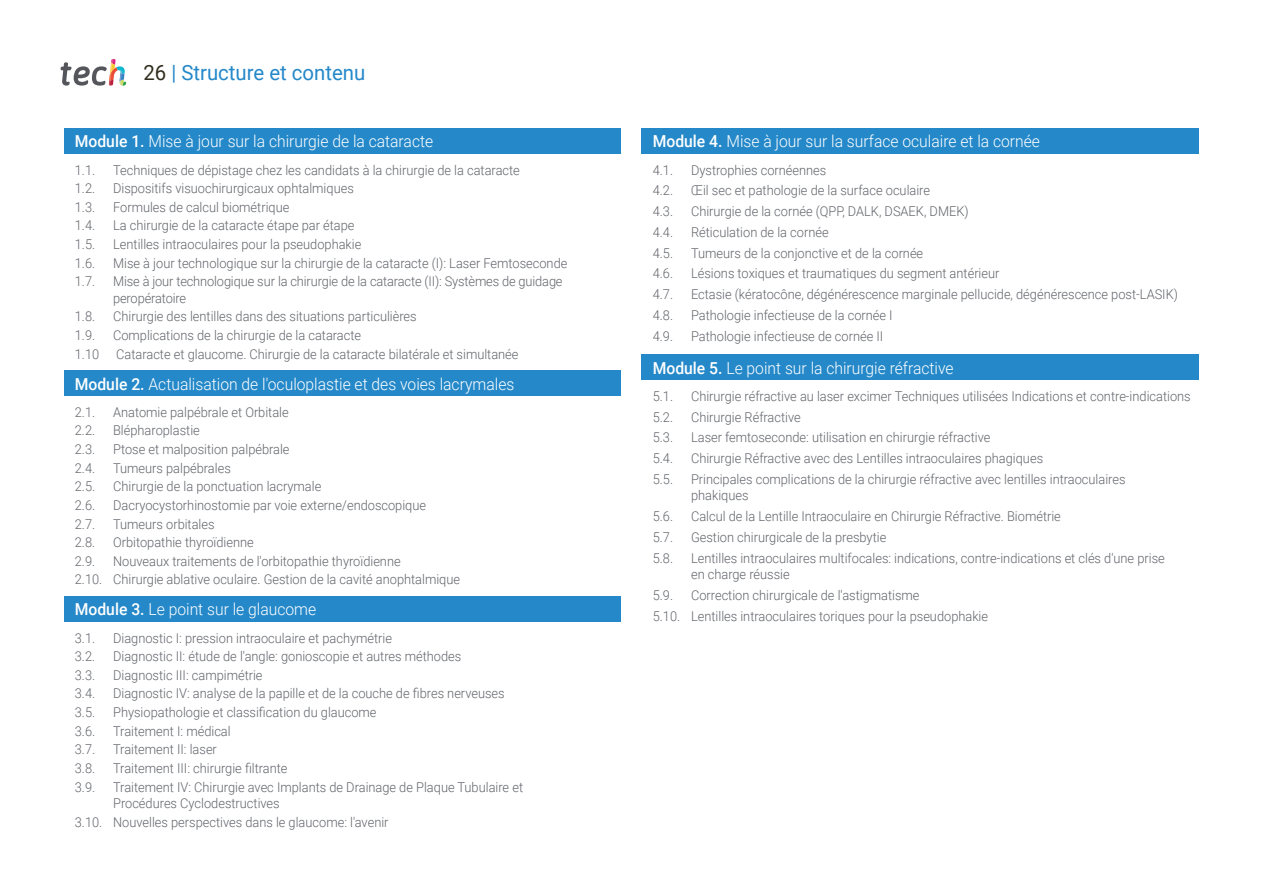
<style>
.page{position:relative;width:1263px;height:893px;background:#fff}
.page>*{position:absolute;margin:0;border:0;box-sizing:border-box;transform-origin:0 0}
.t1{font:21px "Roboto";color:#2488c9}
.t2{font:300 16.5px "Roboto";color:#fff;scale:.95 1}
.t3{font:300 13.5px/16.5px "Roboto";color:#61646a;scale:.95 1}
.s1{color:#312e20}
.s2{font-weight:500}
</style>
<div class="page">
<svg style="left:61px;top:59px;width:65px;height:27px"></svg>
<div style="left:64px;top:129px;width:557px;height:25px;background:#2488c9"></div>
<div style="left:64px;top:371px;width:557px;height:25px;background:#2488c9"></div>
<div style="left:64px;top:597px;width:557px;height:25px;background:#2488c9"></div>
<div style="left:642px;top:129px;width:557px;height:25px;background:#2488c9"></div>
<div style="left:642px;top:355px;width:557px;height:25px;background:#2488c9"></div>
<h1 class="t1" style="left:144px;top:57px;width:223px"><span class="s1">26</span> | Structure et contenu</h1>
<p class="t2" style="left:75px;top:130px;width:379px"><span class="s2">Module 1.</span> Mise à jour sur la chirurgie de la cataracte</p>
<p class="t3" style="left:75px;top:161px;width:23px">1.1.</p>
<p class="t3" style="left:113px;top:161px;width:430px">Techniques de dépistage chez les candidats à la chirurgie de la cataracte</p>
<p class="t3" style="left:75px;top:180px;width:23px">1.2.</p>
<p class="t3" style="left:113px;top:180px;width:255px">Dispositifs visuochirurgicaux ophtalmiques</p>
<p class="t3" style="left:75px;top:198px;width:23px">1.3.</p>
<p class="t3" style="left:113px;top:198px;width:187px">Formules de calcul biométrique</p>
<p class="t3" style="left:75px;top:217px;width:23px">1.4.</p>
<p class="t3" style="left:113px;top:217px;width:256px">La chirurgie de la cataracte étape par étape</p>
<p class="t3" style="left:75px;top:235px;width:23px">1.5.</p>
<p class="t3" style="left:113px;top:235px;width:263px">Lentilles intraoculaires pour la pseudophakie</p>
<p class="t3" style="left:75px;top:254px;width:23px">1.6.</p>
<p class="t3" style="left:113px;top:254px;width:480px">Mise à jour technologique sur la chirurgie de la cataracte (I): Laser Femtoseconde</p>
<p class="t3" style="left:75px;top:273px;width:23px">1.7.</p>
<p class="t3" style="left:113px;top:273px;width:475px">Mise à jour technologique sur la chirurgie de la cataracte (II): Systèmes de guidage peropératoire</p>
<p class="t3" style="left:75px;top:308px;width:23px">1.8.</p>
<p class="t3" style="left:113px;top:308px;width:321px">Chirurgie des lentilles dans des situations particulières</p>
<p class="t3" style="left:75px;top:326px;width:23px">1.9.</p>
<p class="t3" style="left:113px;top:326px;width:263px">Complications de la chirurgie de la cataracte</p>
<p class="t3" style="left:75px;top:345px;width:27px">1.10</p>
<p class="t3" style="left:116px;top:345px;width:425px">Cataracte et glaucome. Chirurgie de la cataracte bilatérale et simultanée</p>
<p class="t2" style="left:75px;top:372px;width:464px"><span class="s2">Module 2.</span> Actualisation de l'oculoplastie et des voies lacrymales</p>
<p class="t3" style="left:75px;top:403px;width:23px">2.1.</p>
<p class="t3" style="left:113px;top:403px;width:186px">Anatomie palpébrale et Orbitale</p>
<p class="t3" style="left:75px;top:422px;width:23px">2.2.</p>
<p class="t3" style="left:113px;top:422px;width:93px">Blépharoplastie</p>
<p class="t3" style="left:75px;top:440px;width:23px">2.3.</p>
<p class="t3" style="left:113px;top:440px;width:187px">Ptose et malposition palpébrale</p>
<p class="t3" style="left:75px;top:459px;width:23px">2.4.</p>
<p class="t3" style="left:113px;top:459px;width:125px">Tumeurs palpébrales</p>
<p class="t3" style="left:75px;top:478px;width:23px">2.5.</p>
<p class="t3" style="left:113px;top:478px;width:221px">Chirurgie de la ponctuation lacrymale</p>
<p class="t3" style="left:75px;top:496px;width:23px">2.6.</p>
<p class="t3" style="left:113px;top:496px;width:331px">Dacryocystorhinostomie par voie externe/endoscopique</p>
<p class="t3" style="left:75px;top:515px;width:23px">2.7.</p>
<p class="t3" style="left:113px;top:515px;width:108px">Tumeurs orbitales</p>
<p class="t3" style="left:75px;top:534px;width:23px">2.8.</p>
<p class="t3" style="left:113px;top:534px;width:150px">Orbitopathie thyroïdienne</p>
<p class="t3" style="left:75px;top:552px;width:23px">2.9.</p>
<p class="t3" style="left:75px;top:551px;width:407px;line-height:18.6px;text-indent:38px">Nouveaux traitements de l'orbitopathie thyroïdienne<br>2.10. Chirurgie ablative oculaire. Gestion de la cavité anophtalmique</p>
<p class="t2" style="left:75px;top:598px;width:256px"><span class="s2">Module 3.</span> Le point sur le glaucome</p>
<p class="t3" style="left:75px;top:629px;width:23px">3.1.</p>
<p class="t3" style="left:113px;top:629px;width:295px">Diagnostic I: pression intraoculaire et pachymétrie</p>
<p class="t3" style="left:75px;top:648px;width:23px">3.2.</p>
<p class="t3" style="left:113px;top:648px;width:368px">Diagnostic II: étude de l'angle: gonioscopie et autres méthodes</p>
<p class="t3" style="left:75px;top:666px;width:23px">3.3.</p>
<p class="t3" style="left:113px;top:666px;width:159px">Diagnostic III: campimétrie</p>
<p class="t3" style="left:75px;top:685px;width:23px">3.4.</p>
<p class="t3" style="left:113px;top:685px;width:414px">Diagnostic IV: analyse de la papille et de la couche de fibres nerveuses</p>
<p class="t3" style="left:75px;top:704px;width:23px">3.5.</p>
<p class="t3" style="left:113px;top:704px;width:279px">Physiopathologie et classification du glaucome</p>
<p class="t3" style="left:75px;top:722px;width:23px">3.6.</p>
<p class="t3" style="left:113px;top:722px;width:125px">Traitement I: médical</p>
<p class="t3" style="left:75px;top:741px;width:23px">3.7.</p>
<p class="t3" style="left:113px;top:741px;width:111px">Traitement II: laser</p>
<p class="t3" style="left:75px;top:759px;width:23px">3.8.</p>
<p class="t3" style="left:113px;top:759px;width:185px">Traitement III: chirurgie filtrante</p>
<p class="t3" style="left:75px;top:778px;width:23px">3.9.</p>
<p class="t3" style="left:113px;top:778px;width:433px">Traitement IV: Chirurgie avec Implants de Drainage de Plaque Tubulaire et<br>Procédures Cyclodestructives</p>
<p class="t3" style="left:75px;top:813px;width:332px">3.10. Nouvelles perspectives dans le glaucome: l'avenir</p>
<p class="t2" style="left:653px;top:130px;width:409px"><span class="s2">Module 4.</span> Mise à jour sur la surface oculaire et la cornée</p>
<p class="t3" style="left:653px;top:161px;width:23px">4.1.</p>
<p class="t3" style="left:691px;top:161px;width:144px">Dystrophies cornéennes</p>
<p class="t3" style="left:653px;top:182px;width:23px">4.2.</p>
<p class="t3" style="left:691px;top:182px;width:253px">Œil sec et pathologie de la surface oculaire</p>
<p class="t3" style="left:653px;top:202px;width:23px">4.3.</p>
<p class="t3" style="left:691px;top:202px;width:294px">Chirurgie de la cornée (QPP, DALK, DSAEK, DMEK)</p>
<p class="t3" style="left:653px;top:223px;width:23px">4.4.</p>
<p class="t3" style="left:691px;top:223px;width:146px">Réticulation de la cornée</p>
<p class="t3" style="left:653px;top:244px;width:23px">4.5.</p>
<p class="t3" style="left:691px;top:244px;width:246px">Tumeurs de la conjonctive et de la cornée</p>
<p class="t3" style="left:653px;top:265px;width:23px">4.6.</p>
<p class="t3" style="left:691px;top:265px;width:326px">Lésions toxiques et traumatiques du segment antérieur</p>
<p class="t3" style="left:653px;top:285px;width:23px">4.7.</p>
<p class="t3" style="left:691px;top:285px;width:514px">Ectasie (kératocône, dégénérescence marginale pellucide, dégénérescence post-LASIK)</p>
<p class="t3" style="left:653px;top:306px;width:23px">4.8.</p>
<p class="t3" style="left:691px;top:306px;width:214px">Pathologie infectieuse de la cornée I</p>
<p class="t3" style="left:653px;top:327px;width:23px">4.9.</p>
<p class="t3" style="left:691px;top:327px;width:204px">Pathologie infectieuse de cornée II</p>
<p class="t2" style="left:653px;top:356px;width:318px"><span class="s2">Module 5.</span> Le point sur la chirurgie réfractive</p>
<p class="t3" style="left:653px;top:387px;width:23px">5.1.</p>
<p class="t3" style="left:691px;top:387px;width:527px">Chirurgie réfractive au laser excimer Techniques utilisées Indications et contre-indications</p>
<p class="t3" style="left:653px;top:408px;width:23px">5.2.</p>
<p class="t3" style="left:691px;top:408px;width:117px">Chirurgie Réfractive</p>
<p class="t3" style="left:653px;top:429px;width:23px">5.3.</p>
<p class="t3" style="left:691px;top:429px;width:317px">Laser femtoseconde: utilisation en chirurgie réfractive</p>
<p class="t3" style="left:653px;top:449px;width:23px">5.4.</p>
<p class="t3" style="left:691px;top:449px;width:372px">Chirurgie Réfractive avec des Lentilles intraoculaires phagiques</p>
<p class="t3" style="left:653px;top:470px;width:23px">5.5.</p>
<p class="t3" style="left:691px;top:470px;width:459px">Principales complications de la chirurgie réfractive avec lentilles intraoculaires phakiques</p>
<p class="t3" style="left:653px;top:507px;width:23px">5.6.</p>
<p class="t3" style="left:691px;top:507px;width:391px">Calcul de la Lentille Intraoculaire en Chirurgie Réfractive. Biométrie</p>
<p class="t3" style="left:653px;top:528px;width:23px">5.7.</p>
<p class="t3" style="left:691px;top:528px;width:207px">Gestion chirurgicale de la presbytie</p>
<p class="t3" style="left:653px;top:549px;width:23px">5.8.</p>
<p class="t3" style="left:691px;top:549px;width:500px">Lentilles intraoculaires multifocales: indications, contre-indications et clés d'une prise en charge réussie</p>
<p class="t3" style="left:653px;top:586px;width:23px">5.9.</p>
<p class="t3" style="left:653px;top:584px;width:355px;line-height:20.7px;text-indent:38px">Correction chirurgicale de l'astigmatisme<br>5.10. Lentilles intraoculaires toriques pour la pseudophakie</p>
</div>
